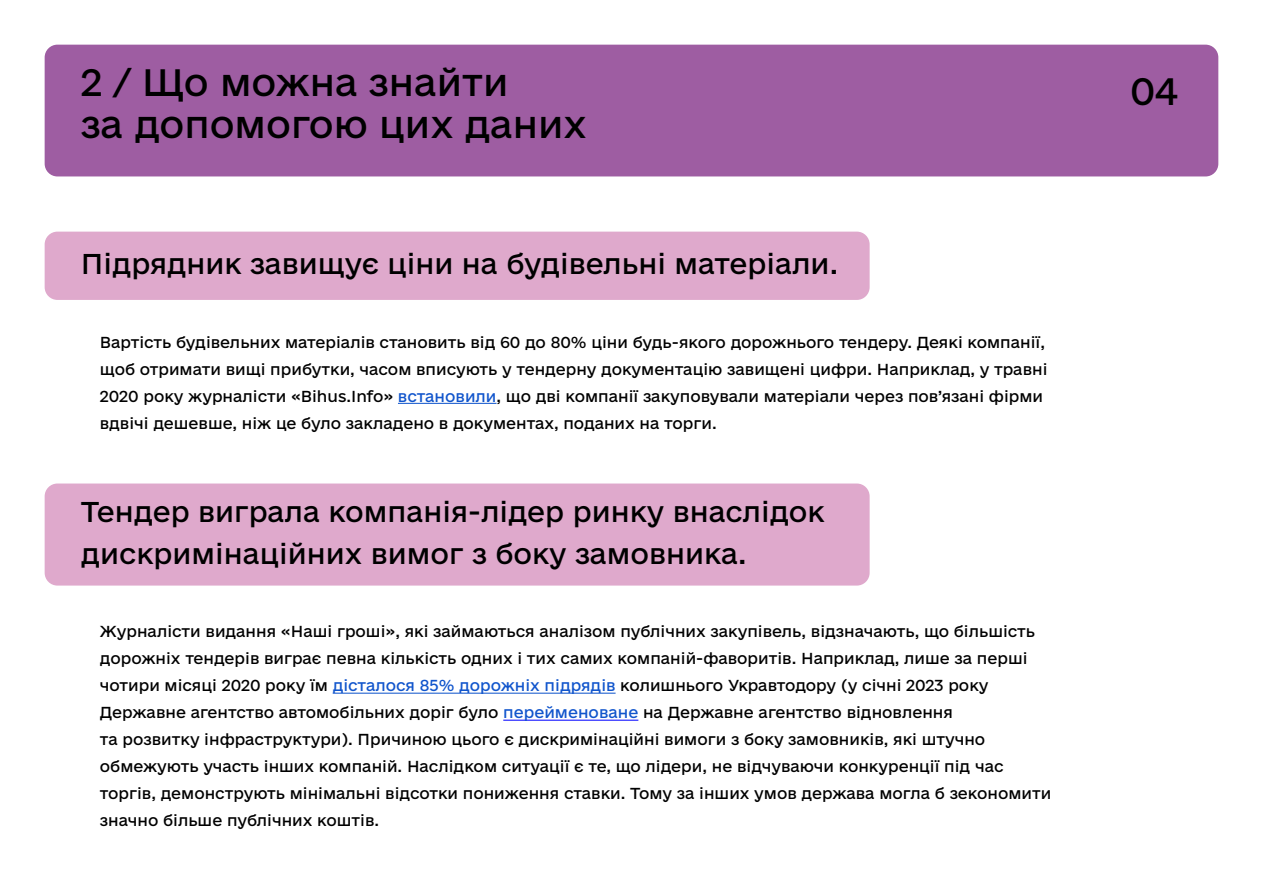
<style>
.page{position:relative;width:1263px;height:893px;background:#fff}
.page>*{position:absolute;margin:0;border:0;box-sizing:border-box;transform-origin:0 0}
.t1{font:36px "e Ukraine Regular";color:#000}
.t2{font:27px/42px "e Ukraine Regular";color:#000}
.t3{font:15px/27px "e Ukraine Regular";color:#000}
.s1{color:#15c}
</style>
<div class="page">
<div style="left:45px;top:45px;width:1173px;height:131px;background:#9e5da2;border-radius:13px"></div>
<div style="left:45px;top:232px;width:825px;height:68px;background:#dfa9cc;border-radius:13px"></div>
<div style="left:45px;top:483px;width:825px;height:103px;background:#dfa9cc;border-radius:13px"></div>
<hr style="left:398px;top:403px;width:98px;height:1px;background:#15c">
<hr style="left:333px;top:693px;width:283px;height:1px;background:#15c">
<hr style="left:503px;top:720px;width:135px;height:1px;background:#00f">
<h1 class="t1" style="left:81px;top:61px;width:429px">2 / Що можна знайти</h1>
<h1 class="t1" style="left:1130px;top:69px;width:49px">04</h1>
<h1 class="t1" style="left:81px;top:103px;width:508px">за допомогою цих даних</h1>
<h2 class="t2" style="left:81px;top:244px;width:759px">Підрядник завищує ціни на будівельні матеріали.</h2>
<p class="t3" style="left:100px;top:329px;width:949px">Вартість будівельних матеріалів становить від 60 до 80% ціни будь-якого дорожнього тендеру. Деякі компанії, щоб отримати вищі прибутки, часом вписують у тендерну документацію завищені цифри. Наприклад, у травні 2020 року журналісти «Bihus.Info» <span class="s1">встановили</span>, що дві компанії закуповували матеріали через пов’язані фірми вдвічі дешевше, ніж це було закладено в документах, поданих на торги.</p>
<h2 class="t2" style="left:81px;top:491px;width:745px">Тендер виграла компанія-лідер ринку внаслідок дискримінаційних вимог з боку замовника.</h2>
<p class="t3" style="left:100px;top:619px;width:953px">Журналісти видання «Наші гроші», які займаються аналізом публічних закупівель, відзначають, що більшість дорожніх тендерів виграє певна кількість одних і тих самих компаній-фаворитів. Наприклад, лише за перші чотири місяці 2020 року їм <span class="s1">дісталося 85% дорожніх підрядів</span> колишнього Укравтодору (у січні 2023 року Державне агентство автомобільних доріг було <span class="s1">перейменоване</span> на Державне агентство відновлення<br>та розвитку інфраструктури). Причиною цього є дискримінаційні вимоги з боку замовників, які штучно обмежують участь інших компаній. Наслідком ситуації є те, що лідери, не відчуваючи конкуренції під час торгів, демонструють мінімальні відсотки пониження ставки. Тому за інших умов держава могла б зекономити значно більше публічних коштів.</p>
</div>
